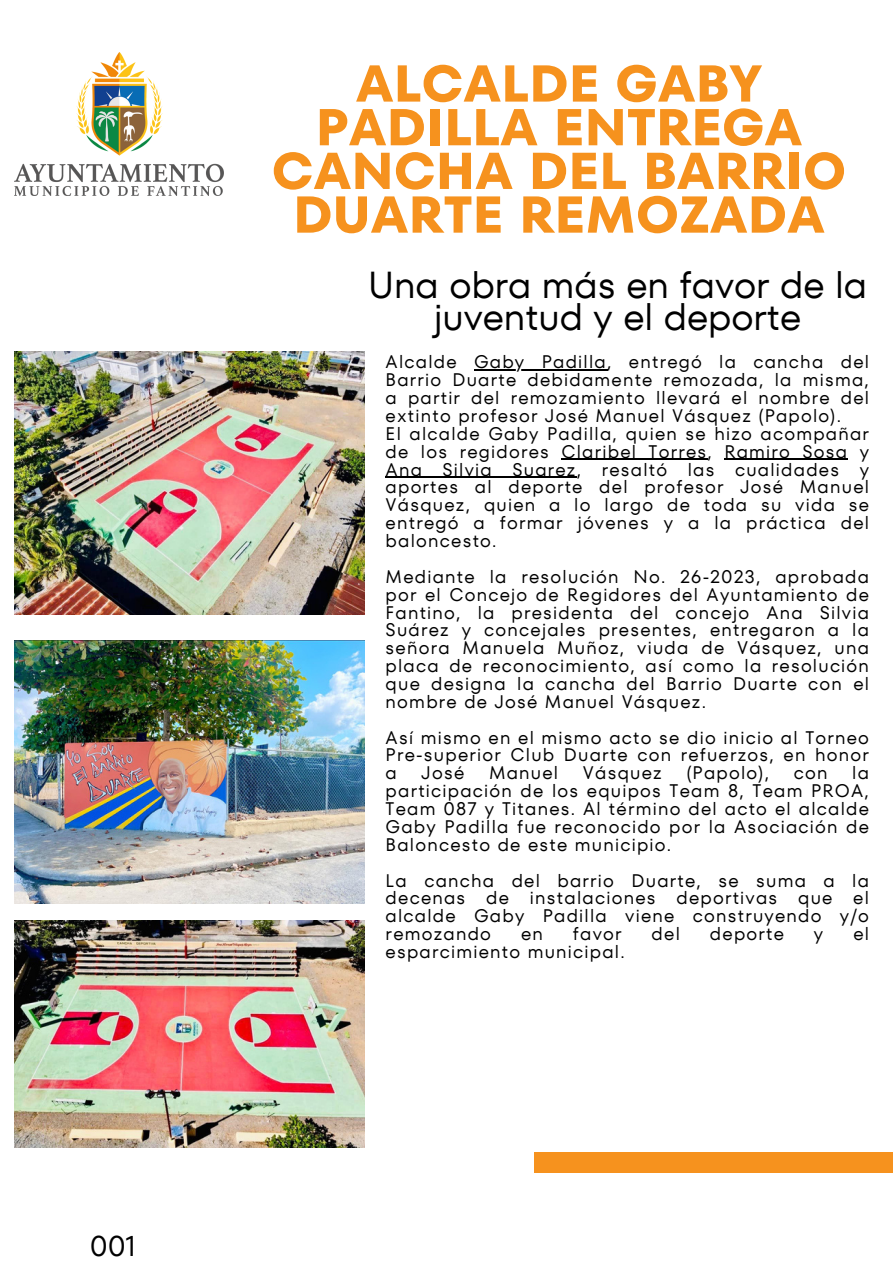
<style>
.page{position:relative;width:893px;height:1264px;background:#fff}
.page>*{position:absolute;margin:0;border:0;box-sizing:border-box;transform-origin:0 0}
.t1{font:700 51.75px/43.7px "TT Fors";color:#f6921e;text-align:center}
.t2{font:37.35px/31.5px "TT Fors";color:#000;text-align:center}
.t3{font:28.5px "TT Fors";color:#000}
.t4{font:18.15px/17.9px "TT Fors";letter-spacing:.07em;color:#000;text-align:justify}
</style>
<div class="page">
<img style="left:15px;top:53px;width:209px;height:142px">
<div style="left:534px;top:1152px;width:358px;height:21px;background:#f6921e"></div>
<img style="left:15px;top:352px;width:349px;height:262px">
<img style="left:15px;top:640px;width:349px;height:263px">
<img style="left:15px;top:920px;width:349px;height:227px">
<hr style="left:474px;top:369px;width:133px;height:1px;background:#000">
<hr style="left:561px;top:459px;width:146px;height:1px;background:#000">
<hr style="left:724px;top:459px;width:124px;height:1px;background:#000">
<hr style="left:385px;top:476px;width:191px;height:2px;background:#000">
<p class="t3" style="left:90px;top:1225px;width:48px">001</p>
<p class="t1" style="left:272px;top:62px;width:576px">ALCALDE GABY<br>PADILLA ENTREGA<br>CANCHA DEL BARRIO<br>DUARTE REMOZADA</p>
<p class="t2" style="left:368px;top:269px;width:500px">Una obra más en favor de la juventud y el deporte</p>
<p class="t4" style="left:385px;top:353px;width:485px">Alcalde Gaby Padilla, entregó la cancha del Barrio Duarte debidamente remozada, la misma, a partir del remozamiento llevará el nombre del extinto profesor José Manuel Vásquez (Papolo).</p>
<p class="t4" style="left:385px;top:424px;width:485px">El alcalde Gaby Padilla, quien se hizo acompañar de los regidores Claribel Torres, Ramiro Sosa y Ana Silvia Suarez, resaltó las cualidades y aportes al deporte del profesor José Manuel Vásquez, quien a lo largo de toda su vida se entregó a formar jóvenes y a la práctica del baloncesto.</p>
<p class="t4" style="left:385px;top:567px;width:485px">Mediante la resolución No. 26-2023, aprobada por el Concejo de Regidores del Ayuntamiento de Fantino, la presidenta del concejo Ana Silvia Suárez y concejales presentes, entregaron a la señora Manuela Muñoz, viuda de Vásquez, una placa de reconocimiento, así como la resolución que designa la cancha del Barrio Duarte con el nombre de José Manuel Vásquez.</p>
<p class="t4" style="left:385px;top:728px;width:485px">Así mismo en el mismo acto se dio inicio al Torneo Pre-superior Club Duarte con refuerzos, en honor a</p>
<p class="t4" style="left:421px;top:764px;width:44px">José</p>
<p class="t4" style="left:489px;top:764px;width:71px">Manuel</p>
<p class="t4" style="left:583px;top:764px;width:80px">Vásquez</p>
<p class="t4" style="left:686px;top:764px;width:84px">(Papolo),</p>
<p class="t4" style="left:793px;top:764px;width:35px">con</p>
<p class="t4" style="left:385px;top:764px;width:485px;text-indent:466px">la participación de los equipos Team 8, Team PROA, Team 087 y Titanes. Al término del acto el alcalde Gaby Padilla fue reconocido por la Asociación de Baloncesto de este municipio.</p>
<p class="t4" style="left:385px;top:871px;width:485px">La cancha del barrio Duarte, se suma a la decenas de instalaciones deportivas que el alcalde Gaby Padilla viene construyendo y/o remozando</p>
<p class="t4" style="left:521px;top:924px;width:23px">en</p>
<p class="t4" style="left:573px;top:924px;width:50px">favor</p>
<p class="t4" style="left:651px;top:924px;width:30px">del</p>
<p class="t4" style="left:710px;top:924px;width:75px">deporte</p>
<p class="t4" style="left:813px;top:924px;width:11px">y</p>
<p class="t4" style="left:853px;top:924px;width:17px">el</p>
<p class="t4" style="left:385px;top:942px;width:240px">esparcimiento municipal.</p>
</div>
